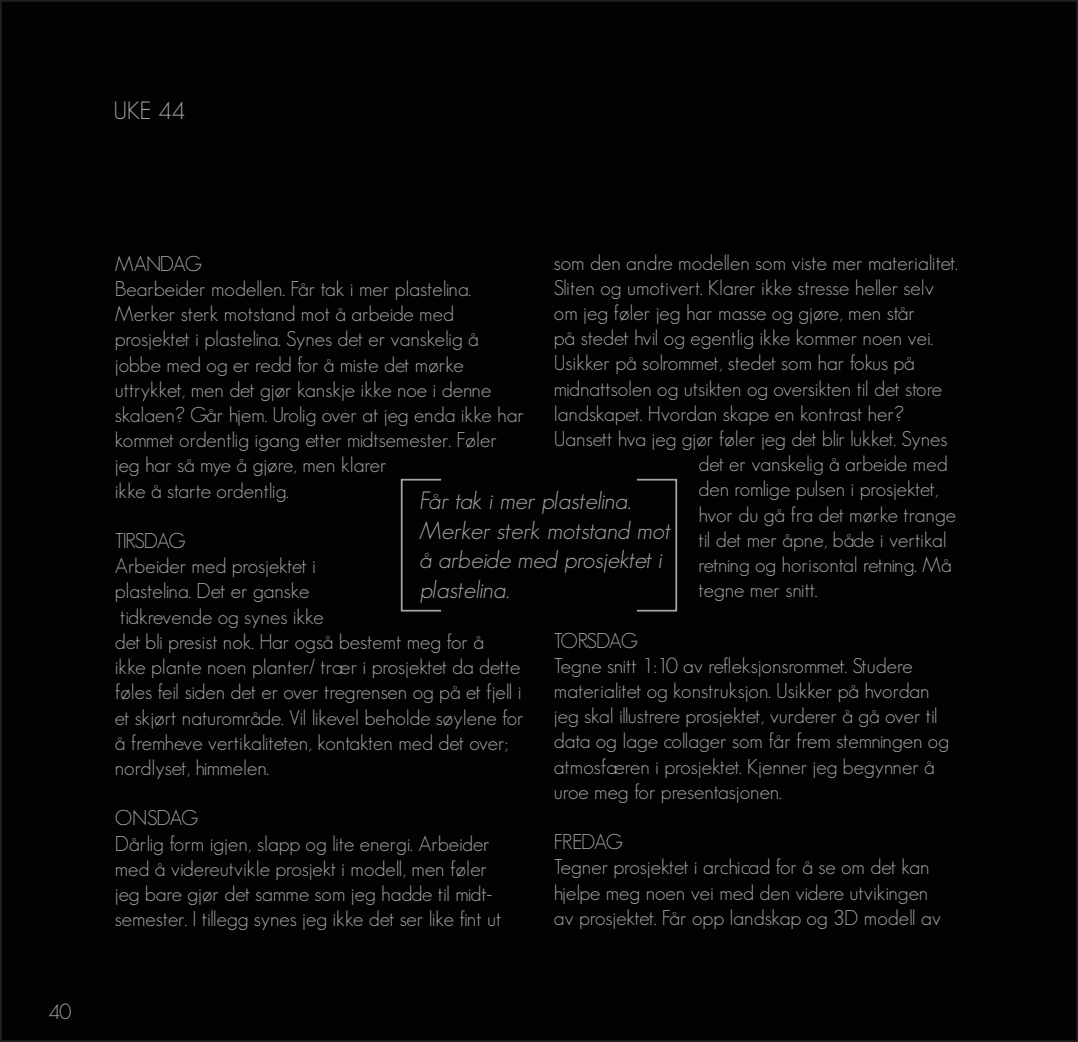
<style>
.page{position:relative;width:1078px;height:1042px;background:#fff}
.page>*{position:absolute;margin:0;border:0;box-sizing:border-box;transform-origin:0 0}
.t1{font:italic 300 24.5px/29.4px "Geosans";color:#a5a6aa}
.t2{font:300 24.5px "Geosans";color:#a5a6aa}
.t3{font:300 21px/25.2px "Geosans";color:#a5a6aa}
.t4{font:300 21px "Geosans";letter-spacing:-.065em;color:#a5a6aa}
</style>
<div class="page">
<div style="left:1px;top:1px;width:1076px;height:1040px;background:#010202"></div>
<div style="left:401px;top:479px;width:41px;height:132px;border:2px solid #a5a6aa"></div>
<div style="left:636px;top:479px;width:41px;height:132px;border:2px solid #a5a6aa"></div>
<p class="t2" style="left:114px;top:97px;width:72px">UKE 44</p>
<p class="t3" style="left:48px;top:999px;width:25px">40</p>
<p class="t3" style="left:554px;top:250px;width:405px">som den andre modellen som viste mer materialitet.<br>Sliten og umotivert. Klarer ikke stresse heller selv om jeg føler jeg har masse og gjøre, men står<br>på stedet hvil og egentlig ikke kommer noen vei.<br>Usikker på solrommet, stedet som har fokus på midnattsolen og utsikten og oversikten til det store landskapet. Hvordan skape en kontrast her?<br>Uansett hva jeg gjør føler jeg det blir lukket. Synes</p>
<p class="t3" style="left:698px;top:451px;width:251px">det er vanskelig å arbeide med</p>
<p class="t3" style="left:698px;top:476px;width:242px">den romlige pulsen i prosjektet,</p>
<p class="t3" style="left:698px;top:502px;width:259px">hvor du gå fra det mørke trange</p>
<p class="t3" style="left:698px;top:527px;width:250px">til det mer åpne, både i vertikal</p>
<p class="t3" style="left:698px;top:552px;width:255px">retning og horisontal retning. Må</p>
<p class="t3" style="left:698px;top:577px;width:121px">tegne mer snitt.</p>
<p class="t4" style="left:554px;top:629px;width:86px">TORSDAG</p>
<p class="t3" style="left:554px;top:653px;width:360px">Tegne snitt 1:10 av refleksjonsrommet. Studere</p>
<p class="t3" style="left:554px;top:678px;width:397px">materialitet og konstruksjon. Usikker på hvordan jeg skal illustrere prosjektet, vurderer å gå over til data og lage collager som får frem stemningen og atmosfæren i prosjektet. Kjenner jeg begynner å uroe meg for presentasjonen.</p>
<p class="t3" style="left:554px;top:829px;width:71px">FREDAG</p>
<p class="t3" style="left:554px;top:854px;width:389px">Tegner prosjektet i archicad for å se om det kan hjelpe meg noen vei med den videre utvikingen av prosjektet. Får opp landskap og 3D modell av</p>
<p class="t3" style="left:115px;top:251px;width:89px">MANDAG</p>
<p class="t3" style="left:115px;top:276px;width:358px">Bearbeider modellen. Får tak i mer plastelina.</p>
<p class="t3" style="left:115px;top:301px;width:341px">Merker sterk motstand mot å arbeide med</p>
<p class="t3" style="left:115px;top:326px;width:366px">prosjektet i plastelina. Synes det er vanskelig å</p>
<p class="t3" style="left:115px;top:352px;width:351px">jobbe med og er redd for å miste det mørke</p>
<p class="t3" style="left:115px;top:377px;width:411px">uttrykket, men det gjør kanskje ikke noe i denne skalaen? Går hjem. Urolig over at jeg enda ikke har kommet ordentlig igang etter midtsemester. Føler jeg har så mye å gjøre, men klarer</p>
<p class="t3" style="left:115px;top:478px;width:176px">ikke å starte ordentlig.</p>
<p class="t4" style="left:115px;top:529px;width:73px">TIRSDAG</p>
<p class="t3" style="left:115px;top:553px;width:203px">Arbeider med prosjektet i</p>
<p class="t3" style="left:115px;top:578px;width:196px">plastelina. Det er ganske</p>
<p class="t3" style="left:120px;top:604px;width:205px">tidkrevende og synes ikke</p>
<p class="t3" style="left:115px;top:629px;width:410px">det bli presist nok. Har også bestemt meg for å<br>ikke plante noen planter/ trær i prosjektet da dette føles feil siden det er over tregrensen og på et fjell i et skjørt naturområde. Vil likevel beholde søylene for å fremheve vertikaliteten, kontakten med det over; nordlyset, himmelen.</p>
<p class="t3" style="left:115px;top:805px;width:85px">ONSDAG</p>
<p class="t3" style="left:115px;top:830px;width:388px">Dårlig form igjen, slapp og lite energi. Arbeider med å videreutvikle prosjekt i modell, men føler jeg bare gjør det samme som jeg hadde til midt&shy;semester. I tillegg synes jeg ikke det ser like fint ut</p>
<p class="t1" style="left:420px;top:486px;width:212px">Får tak i mer plastelina.</p>
<p class="t1" style="left:420px;top:516px;width:253px">Merker sterk motstand mot å arbeide med prosjektet i plastelina.</p>
</div>
